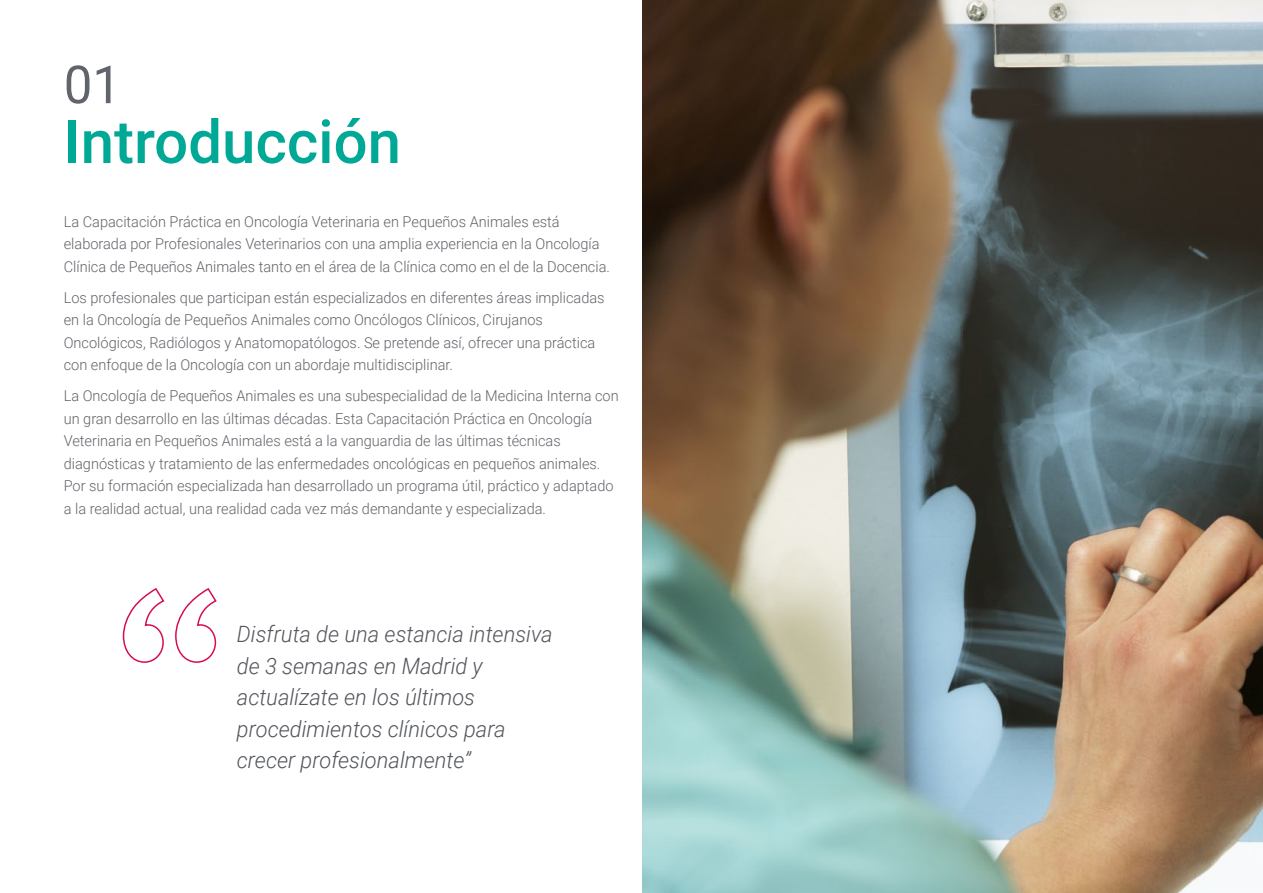
<style>
.page{position:relative;width:1263px;height:893px;background:#fff}
.page>*{position:absolute;margin:0;border:0;box-sizing:border-box;transform-origin:0 0}
.t1{font:500 60px "Roboto";color:#00a996}
.t2{font:52.5px "Roboto";color:#61646a}
.t3{font:italic 300 22.5px/31.5px "Roboto";color:#52555b}
.t4{font:300 15px/22.5px "Roboto";color:#61646a}
</style>
<div class="page">
<svg style="left:122px;top:588px;width:95px;height:75px"></svg>
<img style="left:642px;top:0;width:621px;height:893px">
<h2 class="t2" style="left:64px;top:48px;width:59px">01</h2>
<h1 class="t1" style="left:64px;top:100px;width:339px">Introducción</h1>
<p class="t4" style="left:64px;top:209px;width:548px">La Capacitación Práctica en Oncología Veterinaria en Pequeños Animales está elaborada por Profesionales Veterinarios con una amplia experiencia en la Oncología<br>Clínica de Pequeños Animales tanto en el área de la Clínica como en el de la Docencia.</p>
<p class="t4" style="left:64px;top:285px;width:542px">Los profesionales que participan están especializados en diferentes áreas implicadas en la Oncología de Pequeños Animales como Oncólogos Clínicos, Cirujanos Oncológicos, Radiólogos y Anatomopatólogos. Se pretende así, ofrecer una práctica con enfoque de la Oncología con un abordaje multidisciplinar.</p>
<p class="t4" style="left:64px;top:384px;width:556px">La Oncología de Pequeños Animales es una subespecialidad de la Medicina Interna con un gran desarrollo en las últimas décadas. Esta Capacitación Práctica en Oncología Veterinaria en Pequeños Animales está a la vanguardia de las últimas técnicas diagnósticas y tratamiento de las enfermedades oncológicas en pequeños animales.<br>Por su formación especializada han desarrollado un programa útil, práctico y adaptado a la realidad actual, una realidad cada vez más demandante y especializada.</p>
<h3 class="t3" style="left:237px;top:618px;width:317px">Disfruta de una estancia intensiva de 3 semanas en Madrid y actualízate en los últimos procedimientos clínicos para crecer profesionalmente”</h3>
</div>
